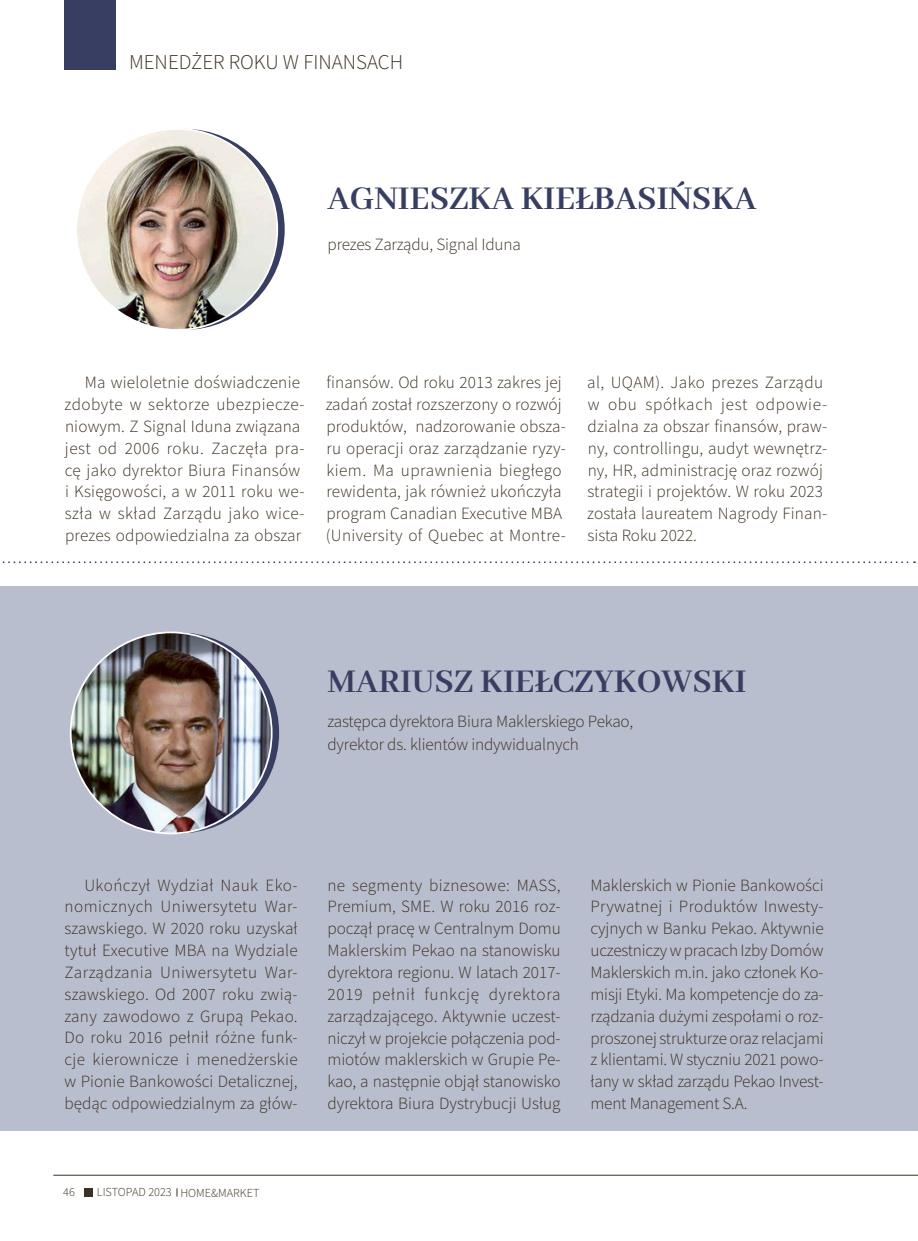
<style>
.page{position:relative;width:918px;height:1241px;background:#fff}
.page>*{position:absolute;margin:0;border:0;box-sizing:border-box;transform-origin:0 0}
.t1{font:700 36.05px "Abhaya Libre";color:#383e61}
.t2{font:300 21px "Source Sans Pro";color:#3c3123}
.t3{font:300 17.15px/21.9px "Source Sans Pro";letter-spacing:.01em;color:#3c3123;text-align:justify}
.t4{font:300 17.15px/22.8px "Source Sans Pro";letter-spacing:-.01em;color:#3c3123}
.t5{font:300 12.25px "Source Sans Pro";color:#3c3123}
</style>
<div class="page">
<div style="left:64px;top:0;width:51px;height:69px;background:#383e61"></div>
<hr style="left:53px;top:1174px;width:865px;height:1px;background:#3c3123">
<div style="left:84px;top:1188px;width:9px;height:8px;background:#3c3123"></div>
<div style="left:0;top:586px;width:918px;height:544px;background:#b9bece"></div>
<svg style="left:78px;top:632px;width:201px;height:201px"></svg>
<img style="left:71px;top:632px;width:201px;height:201px;border-radius:50%">
<svg style="left:84px;top:129px;width:201px;height:201px;background:#676b86"></svg>
<img style="left:76px;top:129px;width:201px;height:201px;border-radius:50%">
<svg style="left:2px;top:561px;width:913px;height:2px"></svg>
<p class="t2" style="left:129px;top:54px;width:276px">MENEDŻER ROKU W FINANSACH</p>
<h1 class="t1" style="left:327px;top:179px;width:431px">AGNIESZKA KIEŁBASIŃSKA</h1>
<p class="t4" style="left:327px;top:235px;width:195px">prezes Zarządu, Signal Iduna</p>
<p class="t3" style="left:64px;top:373px;width:242px;text-align:left;text-indent:20px">Ma wieloletnie doświadczenie zdobyte w sektorze ubezpiecze&shy;niowym. Z Signal Iduna związana jest od 2006 roku. Zaczęła pra&shy;cę jako dyrektor Biura Finansów i Księgowości, a w 2011 roku we&shy;szła w skład Zarządu jako wice&shy;prezes odpowiedzialna za obszar</p>
<p class="t3" style="left:326px;top:373px;width:242px;text-align:left">finansów. Od roku 2013 zakres jej zadań został rozszerzony o rozwój produktów, nadzorowanie obsza&shy;ru operacji oraz zarządzanie ryzy&shy;kiem. Ma uprawnienia biegłego rewidenta, jak również ukończyła program Canadian Executive MBA (University of Quebec at Montre-</p>
<p class="t3" style="left:587px;top:373px;width:242px;text-align:left">al, UQAM). Jako prezes Zarządu w obu spółkach jest odpowie&shy;dzialna za obszar finansów, praw&shy;ny, controllingu, audyt wewnętrz&shy;ny, HR, administrację oraz rozwój strategii i projektów. W roku 2023 została laureatem Nagrody Finan&shy;sista Roku 2022.</p>
<h1 class="t1" style="left:327px;top:662px;width:420px">MARIUSZ KIEŁCZYKOWSKI</h1>
<p class="t4" style="left:327px;top:711px;width:307px">zastępca dyrektora Biura Maklerskiego Pekao, dyrektor ds. klientów indywidualnych</p>
<p class="t3" style="left:64px;top:875px;width:235px;text-indent:20px">Ukończył Wydział Nauk Eko&shy;nomicznych Uniwersytetu War&shy;szawskiego. W 2020 roku uzyskał tytuł Executive MBA na Wydziale Zarządzania Uniwersytetu War&shy;szawskiego. Od 2007 roku zwią&shy;zany zawodowo z Grupą Pekao.<br>Do roku 2016 pełnił różne funk&shy;cje kierownicze i menedżerskie w Pionie Bankowości Detalicznej, będąc odpowiedzialnym za głów-</p>
<p class="t3" style="left:327px;top:875px;width:235px">ne segmenty biznesowe: MASS, Premium, SME. W roku 2016 roz&shy;począł pracę w Centralnym Domu Maklerskim Pekao na stanowisku dyrektora regionu. W latach 2017- 2019 pełnił funkcję dyrektora zarządzającego. Aktywnie uczest&shy;niczył w projekcie połączenia pod&shy;miotów maklerskich w Grupie Pe&shy;kao, a następnie objął stanowisko dyrektora Biura Dystrybucji Usług</p>
<p class="t3" style="left:590px;top:875px;width:235px">Maklerskich w Pionie Bankowości Prywatnej i Produktów Inwesty&shy;cyjnych w Banku Pekao. Aktywnie uczestniczy w pracach Izby Domów Maklerskich m.in. jako członek Ko&shy;misji Etyki. Ma kompetencje do za&shy;rządzania dużymi zespołami o roz&shy;proszonej strukturze oraz relacjami z klientami. W styczniu 2021 powo&shy;łany w skład zarządu Pekao Invest&shy;ment Management S.A.</p>
<p class="t5" style="left:63px;top:1187px;width:13px">46</p>
<p class="t5" style="left:97px;top:1187px;width:164px">LISTOPAD 2023 HOME&amp;MARKET</p>
</div>
